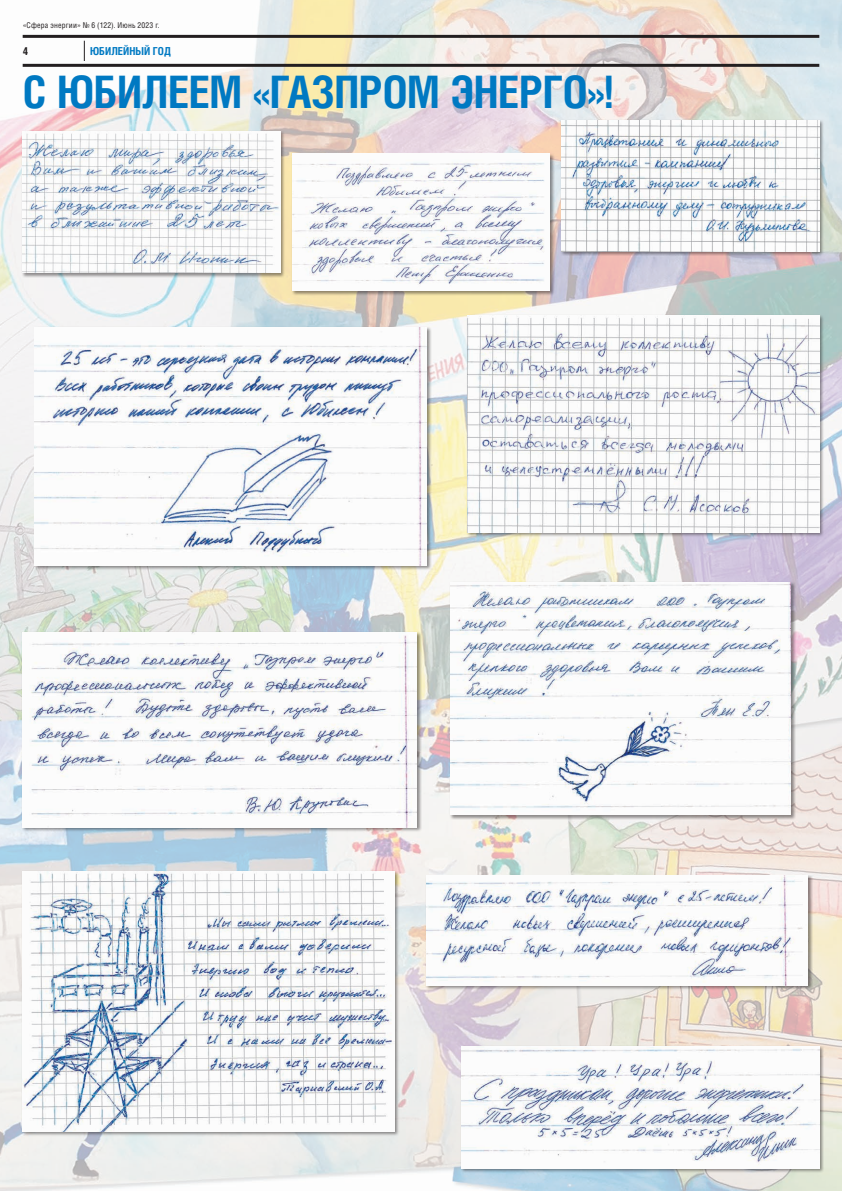
<style>
.page{position:relative;width:842px;height:1191px;background:#fff}
.page>*{position:absolute;margin:0;border:0;box-sizing:border-box;transform-origin:0 0}
.t1{font:700 44.8px "Helios Cond";letter-spacing:-.01em;color:#0079c2}
.t2{font:700 11px "Helios Cond";letter-spacing:.005em;color:#0079c2}
.t3{font:700 11px "Helios Cond";color:#231f20}
.t4{font:8px "Helios Cond";letter-spacing:.02em;color:#231f20}
</style>
<div class="page">
<img style="left:0;top:0;width:842px;height:1191px">
<svg style="left:84px;top:41px;width:1px;height:20px"></svg>
<hr style="left:23px;top:64px;width:796px;height:3px;background:#231f20">
<hr style="left:23px;top:35px;width:796px;height:3px;background:#231f20">
<div style="left:22px;top:130px;width:264px;height:148px;background:#231f20;opacity:.5"></div>
<img style="left:23px;top:131px;width:258px;height:142px">
<div style="left:560px;top:119px;width:264px;height:137px;background:#231f20;opacity:.5"></div>
<img style="left:561px;top:120px;width:258px;height:131px">
<div style="left:450px;top:581px;width:346px;height:239px;background:#231f20;opacity:.5"></div>
<img style="left:451px;top:582px;width:340px;height:233px">
<div style="left:291px;top:153px;width:264px;height:143px;background:#231f20;opacity:.5"></div>
<img style="left:292px;top:154px;width:258px;height:137px">
<div style="left:34px;top:326px;width:398px;height:245px;background:#231f20;opacity:.5"></div>
<img style="left:35px;top:327px;width:392px;height:239px">
<div style="left:22px;top:631px;width:400px;height:201px;background:#231f20;opacity:.5"></div>
<img style="left:23px;top:632px;width:394px;height:195px">
<div style="left:22px;top:870px;width:378px;height:266px;background:#231f20;opacity:.5"></div>
<img style="left:23px;top:871px;width:372px;height:260px">
<div style="left:425px;top:874px;width:388px;height:116px;background:#231f20;opacity:.5"></div>
<img style="left:427px;top:875px;width:381px;height:110px">
<div style="left:461px;top:1045px;width:363px;height:128px;background:#231f20;opacity:.5"></div>
<img style="left:462px;top:1046px;width:357px;height:122px">
<div style="left:466px;top:314px;width:358px;height:223px;background:#231f20;opacity:.5"></div>
<img style="left:467px;top:315px;width:352px;height:217px">
<p class="t4" style="left:23px;top:21px;width:138px">«Сфера энергии» № 6 (122). Июнь 2023 г.</p>
<h2 class="t3" style="left:23px;top:44px;width:7px">4</h2>
<h2 class="t2" style="left:90px;top:44px;width:83px">ЮБИЛЕЙНЫЙ ГОД</h2>
<h1 class="t1" style="left:23px;top:65px;width:592px">С ЮБИЛЕЕМ «ГАЗПРОМ ЭНЕРГО»!</h1>
</div>
